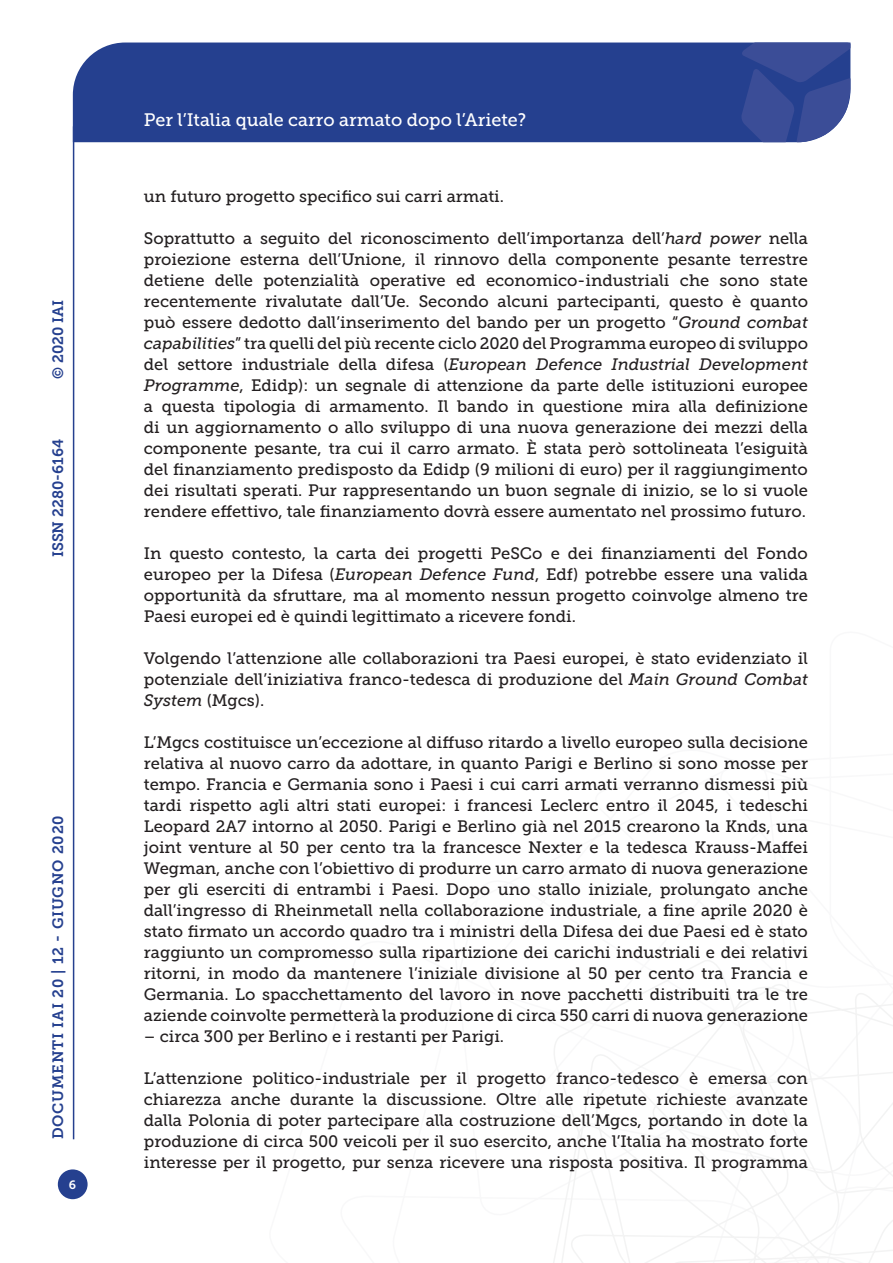
<style>
.page{position:relative;width:893px;height:1263px;background:#fff}
.page>*{position:absolute;margin:0;border:0;box-sizing:border-box;transform-origin:0 0}
.t1{font:18px "Museo Slab 500";color:#fff}
.Testo{font:16.5px/21px "Museo Slab 500";color:#231f20;text-align:justify}
.t2{font:15px "Museo Slab 700";letter-spacing:.05em;color:#25408f}
.t3{font:15px "Museo Slab 700";color:#25408f}
.t4{font:12px "Museo Slab 700";color:#fff}
.s1{font-style:italic}
</style>
<div class="page">
<svg style="left:553px;top:960px;width:340px;height:303px"></svg>
<div style="left:73px;top:43px;width:668px;height:99px;background:#25408f"></div>
<svg style="left:741px;top:43px;width:109px;height:99px;background:#3f529a"></svg>
<div style="left:58px;top:1169px;width:30px;height:30px;background:#25408f;border-radius:50%"></div>
<hr style="left:73px;top:126px;width:1px;height:1013px;background:#25408f">
<p class="t2" style="left:50px;top:379px;width:80px;rotate:-90deg">© 2020 IAI</p>
<p class="t3" style="left:50px;top:557px;width:120px;rotate:-90deg">ISSN 2280-6164</p>
<p class="t2" style="left:50px;top:1139px;width:325px;rotate:-90deg">DOCUMENTI IAI 20 | 12 - GIUGNO 2020</p>
<p class="t4" style="left:69px;top:1178px;width:9px">6</p>
<p class="t1" style="left:144px;top:110px;width:384px">Per l’Italia quale carro armato dopo l’Ariete?</p>
<p class="Testo" style="left:144px;top:186px;width:362px">un futuro progetto specifico sui carri armati.</p>
<p class="Testo" style="left:144px;top:228px;width:666px">Soprattutto a seguito del riconoscimento dell’importanza dell’<span class="s1">hard power</span> nella proiezione esterna dell’Unione, il rinnovo della componente pesante terrestre detiene delle potenzialità operative ed economico-industriali che sono state recentemente rivalutate dall’Ue. Secondo alcuni partecipanti, questo è quanto può essere dedotto dall’inserimento del bando per un progetto “<span class="s1">Ground combat capabilities</span>” tra quelli del più recente ciclo 2020 del Programma europeo di sviluppo del settore industriale della difesa (<span class="s1">European Defence Industrial Development Programme</span>, Edidp): un segnale di attenzione da parte delle istituzioni europee a questa tipologia di armamento. Il bando in questione mira alla definizione di un aggiornamento o allo sviluppo di una nuova generazione dei mezzi della componente pesante, tra cui il carro armato. È stata però sottolineata l’esiguità del finanziamento predisposto da Edidp (9 milioni di euro) per il raggiungimento dei risultati sperati. Pur rappresentando un buon segnale di inizio, se lo si vuole rendere effettivo, tale finanziamento dovrà essere aumentato nel prossimo futuro.</p>
<p class="Testo" style="left:144px;top:543px;width:666px">In questo contesto, la carta dei progetti PeSCo e dei finanziamenti del Fondo europeo per la Difesa (<span class="s1">European Defence Fund</span>, Edf) potrebbe essere una valida opportunità da sfruttare, ma al momento nessun progetto coinvolge almeno tre Paesi europei ed è quindi legittimato a ricevere fondi.</p>
<p class="Testo" style="left:144px;top:648px;width:666px">Volgendo l’attenzione alle collaborazioni tra Paesi europei, è stato evidenziato il potenziale dell’iniziativa franco-tedesca di produzione del <span class="s1">Main Ground Combat System</span> (Mgcs).</p>
<p class="Testo" style="left:144px;top:732px;width:666px">L’Mgcs costituisce un’eccezione al diffuso ritardo a livello europeo sulla decisione relativa al nuovo carro da adottare, in quanto Parigi e Berlino si sono mosse per tempo. Francia e Germania sono i Paesi i cui carri armati verranno dismessi più tardi rispetto agli altri stati europei: i francesi Leclerc entro il 2045, i tedeschi Leopard 2A7 intorno al 2050. Parigi e Berlino già nel 2015 crearono la Knds, una joint venture al 50 per cento tra la francesce Nexter e la tedesca Krauss-Maffei Wegman, anche con l’obiettivo di produrre un carro armato di nuova generazione per gli eserciti di entrambi i Paesi. Dopo uno stallo iniziale, prolungato anche dall’ingresso di Rheinmetall nella collaborazione industriale, a fine aprile 2020 è stato firmato un accordo quadro tra i ministri della Difesa dei due Paesi ed è stato raggiunto un compromesso sulla ripartizione dei carichi industriali e dei relativi ritorni, in modo da mantenere l’iniziale divisione al 50 per cento tra Francia e Germania. Lo spacchettamento del lavoro in nove pacchetti distribuiti tra le tre aziende coinvolte permetterà la produzione di circa 550 carri di nuova generazione</p>
<p class="Testo" style="left:144px;top:1026px;width:362px">– circa 300 per Berlino e i restanti per Parigi.</p>
<p class="Testo" style="left:144px;top:1068px;width:666px">L’attenzione politico-industriale per il progetto franco-tedesco è emersa con chiarezza anche durante la discussione. Oltre alle ripetute richieste avanzate dalla Polonia di poter partecipare alla costruzione dell’Mgcs, portando in dote la produzione di circa 500 veicoli per il suo esercito, anche l’Italia ha mostrato forte interesse per il progetto, pur senza ricevere una risposta positiva. Il programma</p>
</div>
